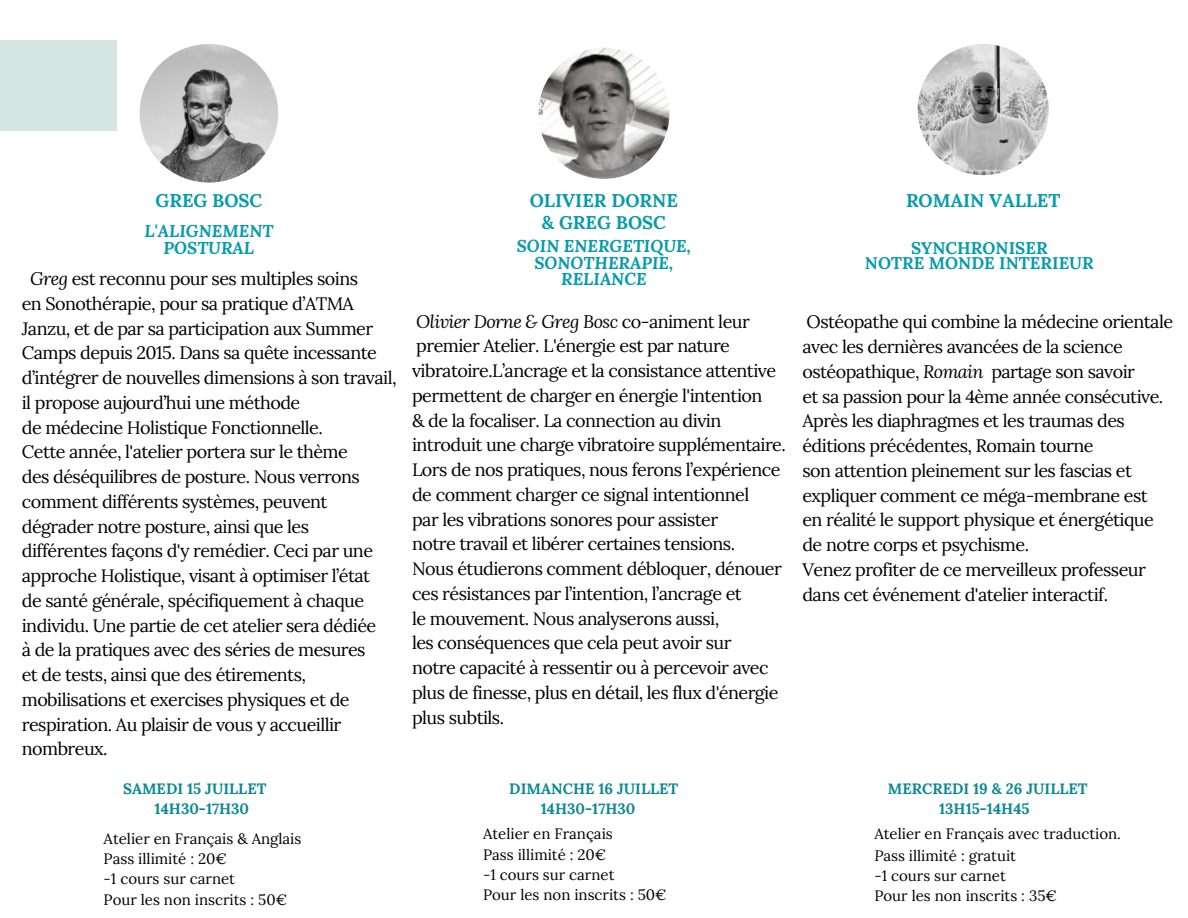
<style>
.page{position:relative;width:1188px;height:918px;background:#fff}
.page>*{position:absolute;margin:0;border:0;box-sizing:border-box;transform-origin:0 0}
.t1{font:700 18.45px "Lora";color:#079bac}
.t2{font:18px/24.8px "Lora";letter-spacing:-.03em;color:#000}
.t3{font:italic 700 16.95px/16.8px "Lora";color:#079bac;text-align:center}
.t4{font:700 16.95px/15.8px "Lora";color:#079bac;text-align:center}
.t5{font:15px/20.2px "Lora";color:#000}
.t6{font:700 15px/20.2px "Lora";color:#0b8991}
.s1{font-style:italic}
</style>
<div class="page">
<img style="left:140px;top:44px;width:138px;height:139px">
<img style="left:538px;top:48px;width:131px;height:131px">
<img style="left:918px;top:44px;width:131px;height:131px">
<div style="left:0;top:41px;width:117px;height:90px;background:#d5e5e1"></div>
<p class="t1" style="left:155px;top:184px;width:108px">GREG BOSC</p>
<p class="t3" style="left:144px;top:222px;width:131px">L'ALIGNEMENT<br>POSTURAL</p>
<p class="t2" style="left:22px;top:265px;width:376px;text-indent:8px"><span class="s1">Greg</span> est reconnu pour ses multiples soins<br>en Sonothérapie, pour sa pratique d’ATMA Janzu, et de par sa participation aux Summer Camps depuis 2015. Dans sa quête incessante d’intégrer de nouvelles dimensions à son travail, il propose aujourd’hui une méthode<br>de médecine Holistique Fonctionnelle.<br>Cette année, l'atelier portera sur le thème<br>des déséquilibres de posture. Nous verrons comment différents systèmes, peuvent dégrader notre posture, ainsi que les différentes façons d'y remédier. Ceci par une approche Holistique, visant à optimiser l’état<br>de santé générale, spécifiquement à chaque individu. Une partie de cet atelier sera dédiée<br>à de la pratiques avec des séries de mesures<br>et de tests, ainsi que des étirements, mobilisations et exercises physiques et de respiration. Au plaisir de vous y accueillir nombreux.</p>
<p class="t6" style="left:155px;top:777px;width:113px;text-indent:-32px">SAMEDI 15 JUILLET<br>14H30-17H30</p>
<p class="t5" style="left:104px;top:827px;width:199px">Atelier en Français &amp; Anglais<br>Pass illimité : 20€<br>-1 cours sur carnet<br>Pour les non inscrits : 50€</p>
<p class="t1" style="left:530px;top:184px;width:150px">OLIVIER DORNE</p>
<p class="t1" style="left:542px;top:207px;width:126px">&amp; GREG BOSC</p>
<p class="t1" style="left:906px;top:184px;width:156px">ROMAIN VALLET</p>
<p class="t3" style="left:517px;top:237px;width:176px">SOIN ENERGETIQUE,<br>SONOTHERAPIE,<br>RELIANCE</p>
<p class="t4" style="left:865px;top:238px;width:230px">SYNCHRONISER<br>NOTRE MONDE INTERIEUR</p>
<p class="t2" style="left:412px;top:308px;width:375px"><span class="s1">Olivier Dorne &amp; Greg Bosc</span> co-animent leur premier Atelier. L'énergie est par nature vibratoire.L’ancrage et la consistance attentive permettent de charger en énergie l'intention<br>&amp; de la focaliser. La connection au divin introduit une charge vibratoire supplémentaire.<br>Lors de nos pratiques, nous ferons l’expérience de comment charger ce signal intentionnel<br>par les vibrations sonores pour assister<br>notre travail et libérer certaines tensions.<br>Nous étudierons comment débloquer, dénouer ces résistances par l’intention, l’ancrage et<br>le mouvement. Nous analyserons aussi,<br>les conséquences que cela peut avoir sur<br>notre capacité à ressentir ou à percevoir avec plus de finesse, plus en détail, les flux d'énergie plus subtils.</p>
<p class="t2" style="left:802px;top:309px;width:372px">Ostéopathe qui combine la médecine orientale avec les dernières avancées de la science ostéopathique, <span class="s1">Romain</span> partage son savoir<br>et sa passion pour la 4ème année consécutive.<br>Après les diaphragmes et les traumas des éditions précédentes, Romain tourne<br>son attention pleinement sur les fascias et expliquer comment ce méga-membrane est<br>en réalité le support physique et énergétique de notre corps et psychisme.<br>Venez profiter de ce merveilleux professeur dans cet événement d'atelier interactif.</p>
<p class="t6" style="left:541px;top:777px;width:139px;text-indent:-32px">DIMANCHE 16 JUILLET<br>14H30-17H30</p>
<p class="t5" style="left:483px;top:823px;width:185px">Atelier en Français<br>Pass illimité : 20€<br>-1 cours sur carnet<br>Pour les non inscrits : 50€</p>
<p class="t6" style="left:888px;top:777px;width:201px;text-align:center">MERCREDI 19 &amp; 26 JUILLET<br>13H15-14H45</p>
<p class="t5" style="left:874px;top:823px;width:248px;line-height:20.7px">Atelier en Français avec traduction.<br><span class="s1">P</span>ass illimité : gratuit<br>-1 cours sur carnet<br>Pour les non inscrits : 35€</p>
</div>
